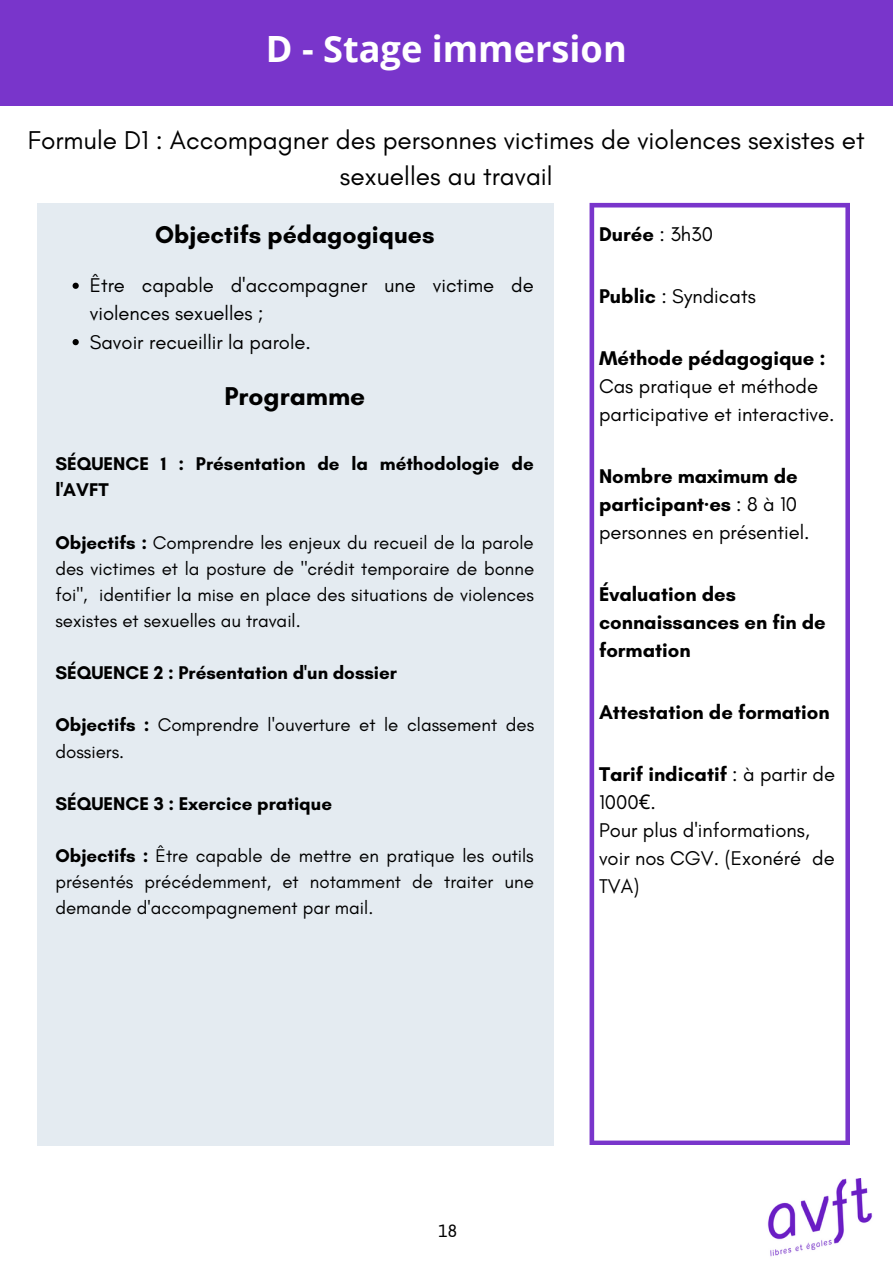
<style>
.page{position:relative;width:893px;height:1264px;background:#fff}
.page>*{position:absolute;margin:0;border:0;box-sizing:border-box;transform-origin:0 0}
.t1{font:700 36.15px "Open Sans";color:#fff}
.t2{font:26.25px/36px "Glacial Indifference";color:#000;text-align:center}
.t3{font:700 26.25px "Glacial Indifference";color:#000}
.t4{font:700 24.75px "Glacial Indifference";color:#000}
.t5{font:20.25px/28px "Glacial Indifference";color:#000}
.t6{font:700 20.25px/28px "Glacial Indifference";color:#000}
.t7{font:20.1px "Jaldi";color:#000}
.t8{font:18.75px/26.1px "Glacial Indifference";color:#000;text-align:justify}
.t9{font:700 18.75px/26.1px "Glacial Indifference";color:#000}
.s1{font-weight:700}
.s2{font-weight:400}
.s3{font-family:"Liberation Serif"}
.s4{font-family:"Noto Sans"}
</style>
<div class="page">
<img style="left:767px;top:1178px;width:106px;height:79px">
<div style="left:0;top:0;width:892px;height:105px;background:#7935cb"></div>
<div style="left:37px;top:203px;width:516px;height:942px;background:#e4ebf1"></div>
<svg style="left:589px;top:203px;width:261px;height:941px"></svg>
<svg style="left:73px;top:283px;width:6px;height:6px"></svg>
<svg style="left:73px;top:339px;width:6px;height:6px"></svg>
<p class="t1" style="left:266px;top:23px;width:362px">D - Stage immersion</p>
<p class="t2" style="left:28px;top:122px;width:838px">Formule D1 : Accompagner des personnes victimes de violences sexistes et sexuelles au travail</p>
<p class="t4" style="left:155px;top:219px;width:281px">Objectifs pédagogiques</p>
<p class="t5" style="left:90px;top:271px;width:445px">Être capable d'accompagner une victime de violences sexuelles ;</p>
<p class="t5" style="left:90px;top:327px;width:223px">Savoir recueillir la parole.</p>
<p class="t3" style="left:224px;top:380px;width:142px">Programme</p>
<p class="t9" style="left:55px;top:450px;width:480px">SÉQUENCE 1 : Présentation de la méthodologie de l'AVFT</p>
<p class="t8" style="left:55px;top:529px;width:480px"><span class="s1">Objectifs :</span> Comprendre les enjeux du recueil de la parole des victimes et la posture de "crédit temporaire de bonne foi", identifier la mise en place des situations de violences sexistes et sexuelles au travail.</p>
<p class="t9" style="left:55px;top:659px;width:343px">SÉQUENCE 2 : Présentation d'un dossier</p>
<p class="t8" style="left:55px;top:711px;width:480px"><span class="s1">Objectifs :</span> Comprendre l'ouverture et le classement des dossiers.</p>
<p class="t9" style="left:55px;top:790px;width:278px">SÉQUENCE 3 : Exercice pratique</p>
<p class="t8" style="left:55px;top:842px;width:480px"><span class="s1">Objectifs :</span> Être capable de mettre en pratique les outils présentés précédemment, et notamment de traiter une demande d'accompagnement par mail.</p>
<p class="t6" style="left:599px;top:220px;width:116px">Durée <span class="s2">: 3h30</span></p>
<p class="t5" style="left:599px;top:281px;width:158px"><span class="s1">Public</span> : Syndicats</p>
<p class="t5" style="left:599px;top:343px;width:237px"><span class="s1">Méthode pédagogique :<br></span>Cas pratique et méthode participative et interactive.</p>
<p class="t6" style="left:599px;top:461px;width:212px">Nombre maximum de participant<span class="s3">∙</span>es <span class="s2">: 8 à 10 personnes en présentiel.</span></p>
<p class="t6" style="left:599px;top:579px;width:228px">Évaluation des connaissances en fin de formation</p>
<p class="t6" style="left:599px;top:697px;width:232px">Attestation de formation</p>
<p class="t5" style="left:599px;top:759px;width:237px"><span class="s1">Tarif indicatif</span> : à partir de<br>1000<span class="s4">€</span>.</p>
<p class="t5" style="left:599px;top:815px;width:237px">Pour plus d'informations, voir nos CGV. (Exonéré de<br>TVA)</p>
<p class="t7" style="left:438px;top:1218px;width:20px">18</p>
</div>
